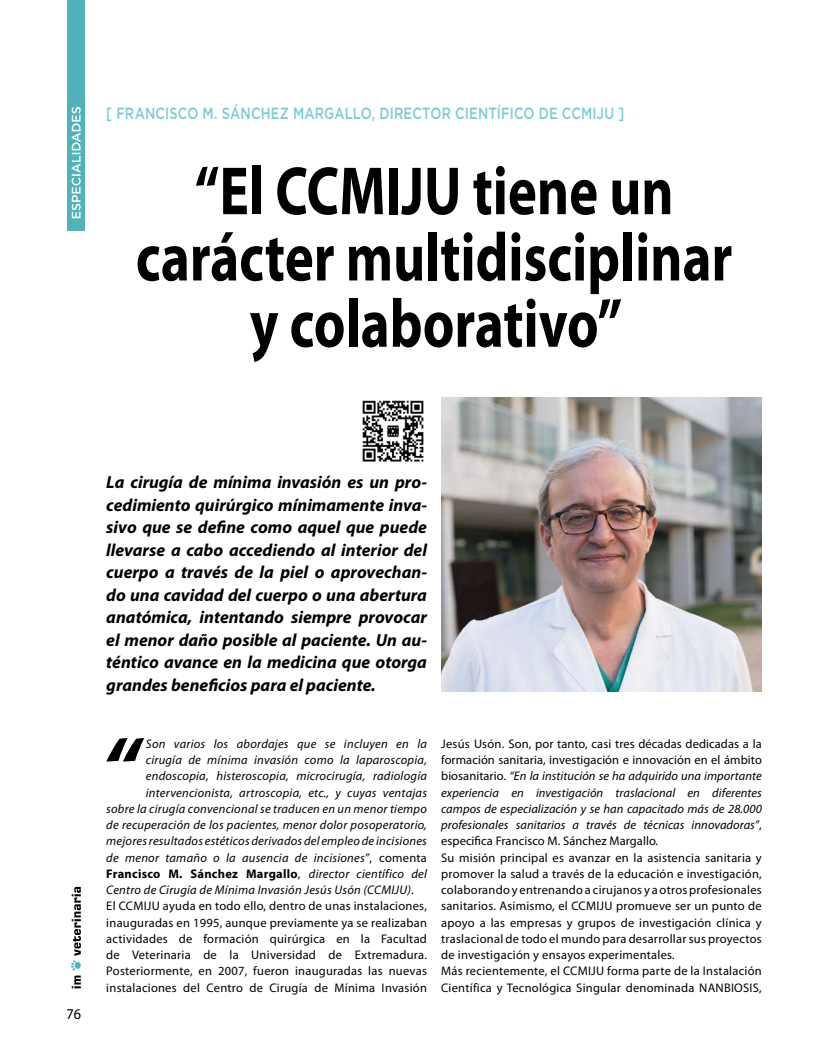
<style>
.page{position:relative;width:815px;height:1063px;background:#fff}
.page>*{position:absolute;margin:0;border:0;box-sizing:border-box;transform-origin:0 0}
.t1{font:italic 700 84.88px "Myriad Pro";color:#000}
.t2{font:700 68.75px/66.2px "Myriad Pro";color:#000;text-align:center;scale:.8 1}
.t3{font:italic 700 17.5px/22.5px "Myriad Pro";color:#000;text-align:justify}
.t4{font:500 16.25px "Gotham";letter-spacing:.01em;color:#7dcad7;scale:.8 1}
.t5{font:15px "Myriad Pro";color:#000;scale:.95 1}
.t6{font:12.5px/16.2px "Myriad Pro";letter-spacing:.02em;color:#000}
.t7{font:italic 12.5px "Myriad Pro";letter-spacing:.02em;color:#000}
.t8{font:700 12.5px "Myriad Pro";letter-spacing:.02em;color:#000}
.s1{font-style:normal}
.s2{font-weight:400}
.s3{font-weight:400;font-style:italic}
.s4{font-style:italic}
</style>
<div class="page">
<svg style="left:71px;top:887px;width:10px;height:101px"></svg>
<img style="left:441px;top:397px;width:321px;height:295px">
<img style="left:362px;top:400px;width:62px;height:62px">
<div style="left:67px;top:0;width:17px;height:231px;background:#51b3b9"></div>
<svg style="left:72px;top:107px;width:9px;height:111px"></svg>
<h3 class="t4" style="left:106px;top:103px;width:649px">[ FRANCISCO M. SÁNCHEZ MARGALLO, DIRECTOR CIENTÍFICO DE CCMIJU ]</h3>
<h2 class="t2" style="left:136px;top:156px;width:747px">“El CCMIJU tiene un carácter multidisciplinar y colaborativo”</h2>
<p class="t5" style="left:67px;top:1005px;width:17px">76</p>
<p class="t3" style="left:106px;top:471px;width:322px">La cirugía de mínima invasión es un pro&shy;cedimiento quirúrgico mínimamente inva&shy;sivo que se define como aquel que puede llevarse a cabo accediendo al interior del cuerpo a través de la piel o aprovechan&shy;do una cavidad del cuerpo o una abertura anatómica, intentando siempre provocar el menor daño posible al paciente. Un au&shy;téntico avance en la medicina que otorga grandes beneficios para el paciente.</p>
<h1 class="t1" style="left:101px;top:713px;width:40px">“</h1>
<p class="t7" style="left:146px;top:736px;width:283px">Son varios los abordajes que se incluyen en la</p>
<p class="t7" style="left:146px;top:752px;width:283px">cirugía de mínima invasión como la laparoscopia,</p>
<p class="t7" style="left:146px;top:769px;width:283px">endoscopia, histeroscopia, microcirugía, radiología</p>
<p class="t7" style="left:146px;top:785px;width:283px">intervencionista, artroscopia, etc., y cuyas ventajas</p>
<p class="t7" style="left:106px;top:801px;width:322px">sobre la cirugía convencional se traducen en un menor tiempo</p>
<p class="t7" style="left:106px;top:817px;width:322px">de recuperación de los pacientes, menor dolor posoperatorio,</p>
<p class="t7" style="left:106px;top:834px;width:322px">mejores resultados estéticos derivados del empleo de incisiones</p>
<p class="t7" style="left:106px;top:850px;width:322px">de menor tamaño o la ausencia de incisiones”<span class="s1">, comenta</span></p>
<p class="t8" style="left:106px;top:866px;width:322px">Francisco M. Sánchez Margallo<span class="s2">,</span> <span class="s3">director científico del</span></p>
<p class="t7" style="left:106px;top:882px;width:309px">Centro de Cirugía de Mínima Invasión Jesús Usón (CCMIJU)<span class="s1">.</span></p>
<p class="t6" style="left:106px;top:898px;width:322px">El CCMIJU ayuda en todo ello, dentro de unas instalaciones,</p>
<p class="t6" style="left:106px;top:914px;width:322px">inauguradas en 1995, aunque previamente ya se realizaban</p>
<p class="t6" style="left:106px;top:930px;width:322px">actividades de formación quirúrgica en la Facultad</p>
<p class="t6" style="left:106px;top:947px;width:322px">de Veterinaria de la Universidad de Extremadura.</p>
<p class="t6" style="left:106px;top:963px;width:322px">Posteriormente, en 2007, fueron inauguradas las nuevas</p>
<p class="t6" style="left:106px;top:979px;width:322px">instalaciones del Centro de Cirugía de Mínima Invasión</p>
<p class="t6" style="left:441px;top:735px;width:322px">Jesús Usón. Son, por tanto, casi tres décadas dedicadas a la formación sanitaria, investigación e innovación en el ámbito biosanitario. <span class="s4">“En la institución se ha adquirido una importante experiencia en investigación traslacional en diferentes campos de especialización y se han capacitado más de 28.000 profesionales sanitarios a través de técnicas innovadoras”</span>, especifica Francisco M. Sánchez Margallo.<br>Su misión principal es avanzar en la asistencia sanitaria y promover la salud a través de la educación e investigación, colaborando y entrenando a cirujanos y a otros profesionales sanitarios. Asimismo, el CCMIJU promueve ser un punto de apoyo a las empresas y grupos de investigación clínica y traslacional de todo el mundo para desarrollar sus proyectos de investigación y ensayos experimentales.<br>Más recientemente, el CCMIJU forma parte de la Instalación Científica y Tecnológica Singular denominada NANBIOSIS,</p>
</div>
